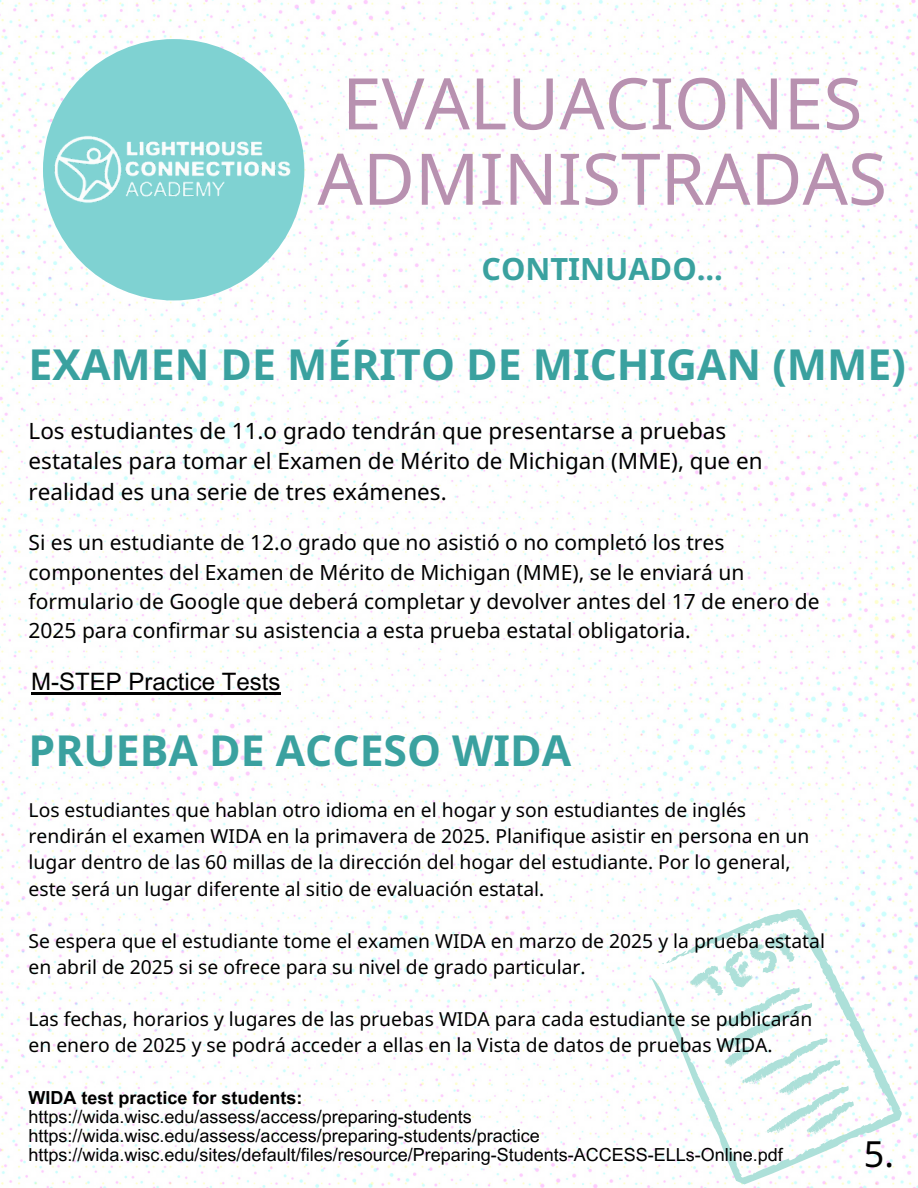
<style>
.page{position:relative;width:918px;height:1188px;background:#fff}
.page>*{position:absolute;margin:0;border:0;box-sizing:border-box;transform-origin:0 0}
.t1{font:71.25px/75.3px "Noto Sans";color:#b891b0;text-align:center}
.t2{font:700 42.75px "Noto Sans";color:#3aa19f}
.t3{font:36px "Noto Sans";color:#000}
.t4{font:700 30.75px "Noto Sans";color:#3aa19f}
.t5{font:24px "Arial MT Pro";color:#000}
.t6{font:22.5px/30.3px "Noto Sans";color:#000}
.t7{font:21px/29.2px "Noto Sans";color:#000}
.t8{font:19.35px/26.1px "Noto Sans";color:#000}
.t9{font:18px "Arial MT Pro";color:#000}
.t10{font:700 18px "Arial MT Pro";color:#000}
</style>
<div class="page">
<img style="left:0;top:0;width:918px;height:1188px">
<div style="left:43px;top:39px;width:261px;height:261px;background:#7fd2d2;border-radius:50%"></div>
<img style="left:45px;top:128px;width:257px;height:83px">
<svg style="left:651px;top:909px;width:253px;height:279px"></svg>
<svg style="left:657px;top:963px;width:8px;height:3px"></svg>
<svg style="left:689px;top:923px;width:165px;height:212px"></svg>
<hr style="left:31px;top:692px;width:249px;height:2px;background:#000">
<p class="t1" style="left:317px;top:64px;width:571px">EVALUACIONES<br>ADMINISTRADAS</p>
<h6 class="t4" style="left:481px;top:247px;width:243px">CONTINUADO...</h6>
<h1 class="t2" style="left:29px;top:334px;width:879px">EXAMEN DE MÉRITO DE MICHIGAN (MME)</h1>
<h4 class="t6" style="left:29px;top:415px;width:736px">Los estudiantes de 11.o grado tendrán que presentarse a pruebas estatales para tomar el Examen de Mérito de Michigan (MME), que en realidad es una serie de tres exámenes.</h4>
<h5 class="t7" style="left:29px;top:528px;width:793px">Si es un estudiante de 12.o grado que no asistió o no completó los tres componentes del Examen de Mérito de Michigan (MME), se le enviará un formulario de Google que deberá completar y devolver antes del 17 de enero de 2025 para confirmar su asistencia a esta prueba estatal obligatoria.</h5>
<h3 class="t5" style="left:31px;top:672px;width:251px">M-STEP Practice Tests</h3>
<h5 class="t2" style="left:29px;top:720px;width:544px">PRUEBA DE ACCESO WIDA</h5>
<h2 class="t8" style="left:29px;top:797px;width:782px">Los estudiantes que hablan otro idioma en el hogar y son estudiantes de inglés rendirán el examen WIDA en la primavera de 2025. Planifique asistir en persona en un lugar dentro de las 60 millas de la dirección del hogar del estudiante. Por lo general, este será un lugar diferente al sitio de evaluación estatal.</h2>
<h6 class="t8" style="left:29px;top:927px;width:798px">Se espera que el estudiante tome el examen WIDA en marzo de 2025 y la prueba estatal en abril de 2025 si se ofrece para su nivel de grado particular.</h6>
<h6 class="t8" style="left:29px;top:1005px;width:785px">Las fechas, horarios y lugares de las pruebas WIDA para cada estudiante se publicarán en enero de 2025 y se podrá acceder a ellas en la Vista de datos de pruebas WIDA.</h6>
<p class="t10" style="left:29px;top:1090px;width:276px">WIDA test practice for students:</p>
<p class="t9" style="left:29px;top:1110px;width:445px">https://wida.wisc.edu/assess/access/preparing-students</p>
<p class="t9" style="left:29px;top:1129px;width:513px">https://wida.wisc.edu/assess/access/preparing-students/practice</p>
<p class="t9" style="left:29px;top:1148px;width:756px">https://wida.wisc.edu/sites/default/files/resource/Preparing-Students-ACCESS-ELLs-Online.pdf</p>
<p class="t3" style="left:864px;top:1128px;width:32px">5.</p>
</div>
